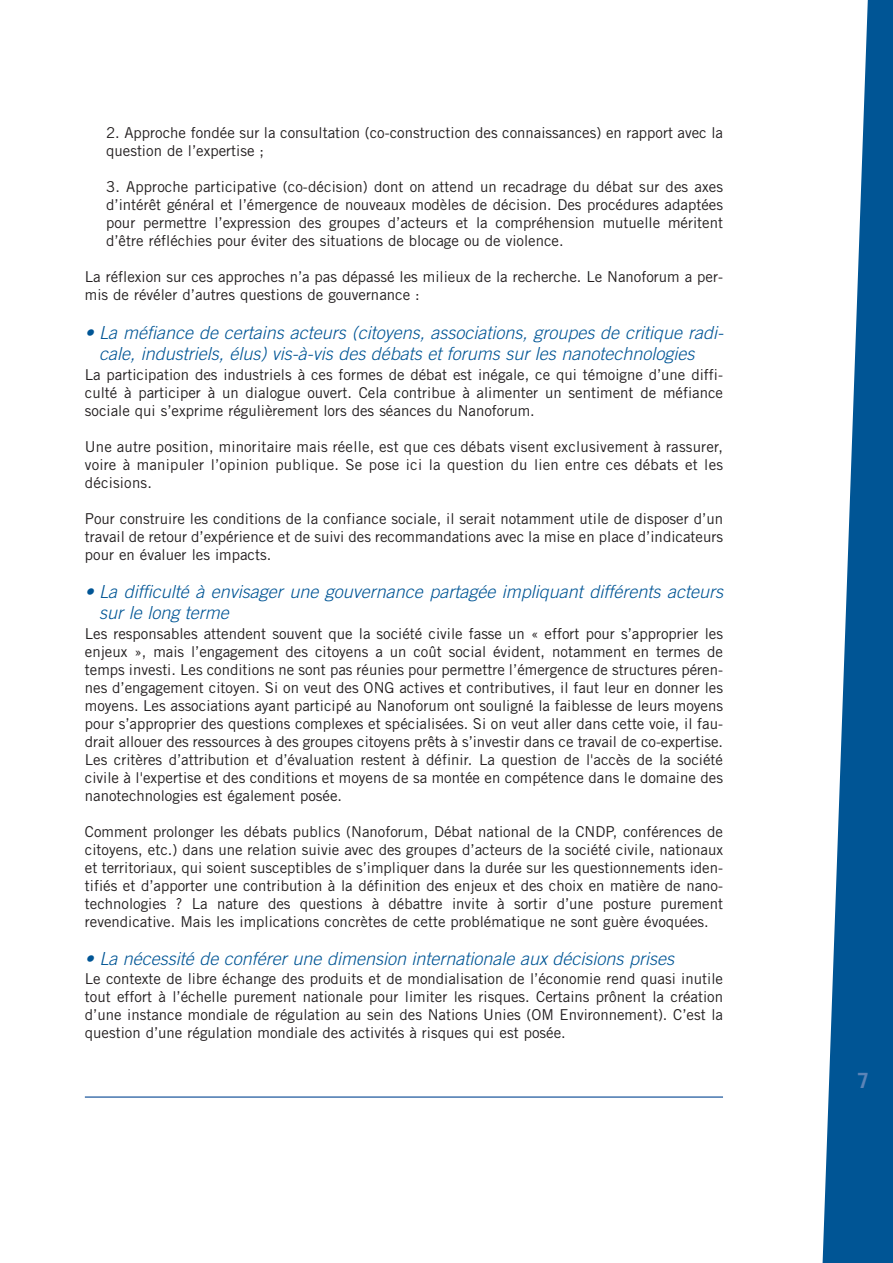
<style>
.page{position:relative;width:893px;height:1263px;background:#fff}
.page>*{position:absolute;margin:0;border:0;box-sizing:border-box;transform-origin:0 0}
.t1{font:700 21px "Trade Gothic";color:#5c84b7}
.t2{font:italic 300 18px/21.6px "Trade Gothic";color:#005595}
.t3{font:15px/18px "Trade Gothic";color:#231f20;text-align:justify}
</style>
<div class="page">
<svg style="left:822px;top:0;width:70px;height:1263px;fill:#005595"></svg>
<hr style="left:85px;top:1096px;width:638px;height:2px;background:#4475ae">
<p class="t3" style="left:106px;top:125px;width:618px">2. Approche fondée sur la consultation (co-construction des connaissances) en rapport avec la question de l’expertise ;</p>
<p class="t3" style="left:106px;top:179px;width:618px">3. Approche participative (co-décision) dont on attend un recadrage du débat sur des axes d’intérêt général et l’émergence de nouveaux modèles de décision. Des procédures adaptées pour permettre l’expression des groupes d’acteurs et la compréhension mutuelle méritent d’être réfléchies pour éviter des situations de blocage ou de violence.</p>
<p class="t3" style="left:85px;top:269px;width:639px">La réflexion sur ces approches n’a pas dépassé les milieux de la recherche. Le Nanoforum a per&shy;mis de révéler d’autres questions de gouvernance :</p>
<p class="t2" style="left:99px;top:323px;width:628px;text-indent:-14px">• La méfiance de certains acteurs (citoyens, associations, groupes de critique radi&shy;cale, industriels, élus) vis-à-vis des débats et forums sur les nanotechnologies</p>
<p class="t3" style="left:85px;top:367px;width:639px">La participation des industriels à ces formes de débat est inégale, ce qui témoigne d’une diffi&shy;culté à participer à un dialogue ouvert. Cela contribue à alimenter un sentiment de méfiance sociale qui s’exprime régulièrement lors des séances du Nanoforum.</p>
<p class="t3" style="left:85px;top:439px;width:639px">Une autre position, minoritaire mais réelle, est que ces débats visent exclusivement à rassurer, voire à manipuler l’opinion publique. Se pose ici la question du lien entre ces débats et les décisions.</p>
<p class="t3" style="left:85px;top:511px;width:639px">Pour construire les conditions de la confiance sociale, il serait notamment utile de disposer d’un travail de retour d’expérience et de suivi des recommandations avec la mise en place d’indicateurs pour en évaluer les impacts.</p>
<p class="t2" style="left:99px;top:582px;width:628px;text-indent:-14px">• La difficulté à envisager une gouvernance partagée impliquant différents acteurs sur le long terme</p>
<p class="t3" style="left:85px;top:626px;width:639px">Les responsables attendent souvent que la société civile fasse un « effort pour s’approprier les enjeux », mais l’engagement des citoyens a un coût social évident, notamment en termes de temps investi. Les conditions ne sont pas réunies pour permettre l’émergence de structures péren&shy;nes d’engagement citoyen. Si on veut des ONG actives et contributives, il faut leur en donner les moyens. Les associations ayant participé au Nanoforum ont souligné la faiblesse de leurs moyens pour s’approprier des questions complexes et spécialisées. Si on veut aller dans cette voie, il fau&shy;drait allouer des ressources à des groupes citoyens prêts à s’investir dans ce travail de co-expertise.<br>Les critères d’attribution et d’évaluation restent à définir. La question de l'accès de la société civile à l'expertise et des conditions et moyens de sa montée en compétence dans le domaine des nanotechnologies est également posée.</p>
<p class="t3" style="left:85px;top:824px;width:639px">Comment prolonger les débats publics (Nanoforum, Débat national de la CNDP, conférences de citoyens, etc.) dans une relation suivie avec des groupes d’acteurs de la société civile, nationaux et territoriaux, qui soient susceptibles de s’impliquer dans la durée sur les questionnements iden&shy;tifiés et d’apporter une contribution à la définition des enjeux et des choix en matière de nano&shy;technologies ? La nature des questions à débattre invite à sortir d’une posture purement revendicative. Mais les implications concrètes de cette problématique ne sont guère évoquées.</p>
<p class="t2" style="left:85px;top:949px;width:594px">• La nécessité de conférer une dimension internationale aux décisions prises</p>
<p class="t3" style="left:85px;top:971px;width:639px">Le contexte de libre échange des produits et de mondialisation de l’économie rend quasi inutile tout effort à l’échelle purement nationale pour limiter les risques. Certains prônent la création d’une instance mondiale de régulation au sein des Nations Unies (OM Environnement). C’est la question d’une régulation mondiale des activités à risques qui est posée.</p>
<h1 class="t1" style="left:857px;top:1072px;width:13px">7</h1>
</div>
